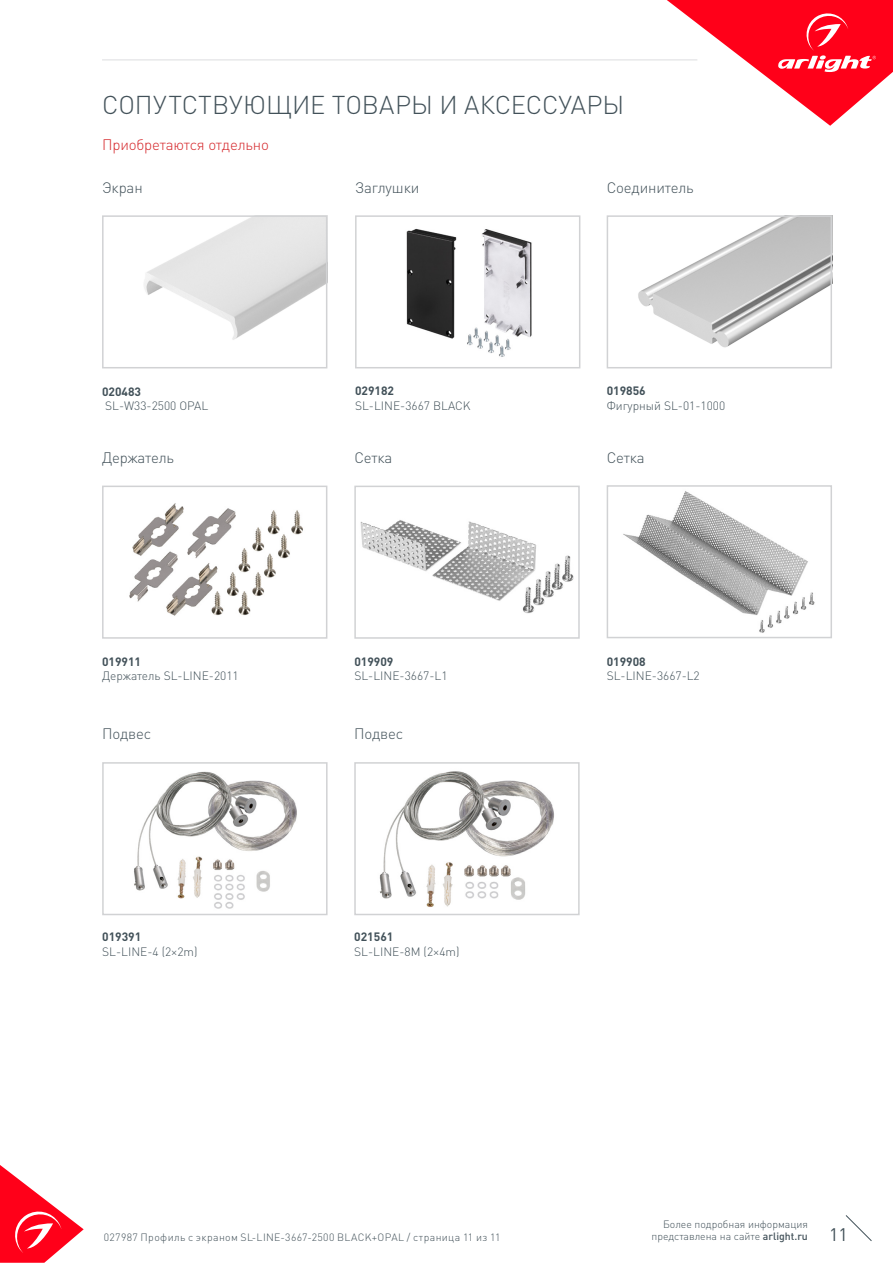
<style>
.page{position:relative;width:893px;height:1263px;background:#fff}
.page>*{position:absolute;margin:0;border:0;box-sizing:border-box;transform-origin:0 0}
.t1{font:300 25.5px "DIN Pro";color:#425159}
.t2{font:18px "DIN Pro";color:#425159}
.t3{font:300 15px "DIN Pro";letter-spacing:-.01em;color:#425159}
.t4{font:300 15px "DIN Pro";letter-spacing:-.01em;color:#d5262a}
.t5{font:300 12px "DIN Pro";color:#425159}
.t6{font:700 12px "DIN Pro";color:#425159}
.t7{font:300 10.5px "DIN Pro";letter-spacing:.035em;color:#425159}
.t8{font:300 10.5px "DIN Pro";color:#425159}
.s1{font-weight:500}
</style>
<div class="page">
<svg style="left:0;top:1165px;width:84px;height:98px"></svg>
<svg style="left:845px;top:1215px;width:27px;height:26px"></svg>
<svg style="left:667px;top:0;width:226px;height:126px"></svg>
<hr style="left:102px;top:60px;width:595px;height:1px;background:#dcdddf">
<img style="left:379px;top:771px;width:175px;height:136px">
<div style="left:354px;top:762px;width:226px;height:153px;border:2px solid #d1d2d4"></div>
<img style="left:134px;top:771px;width:163px;height:138px">
<div style="left:102px;top:762px;width:226px;height:153px;border:2px solid #d1d2d4"></div>
<img style="left:638px;top:218px;width:191px;height:130px">
<div style="left:607px;top:215px;width:225px;height:153px;border:2px solid #d1d2d4"></div>
<img style="left:623px;top:491px;width:192px;height:142px">
<div style="left:607px;top:485px;width:225px;height:153px;border:2px solid #d1d2d4"></div>
<img style="left:360px;top:520px;width:214px;height:94px">
<div style="left:354px;top:486px;width:226px;height:153px;border:2px solid #d1d2d4"></div>
<img style="left:406px;top:228px;width:126px;height:129px">
<div style="left:355px;top:215px;width:225px;height:153px;border:2px solid #d1d2d4"></div>
<img style="left:144px;top:218px;width:180px;height:122px">
<div style="left:102px;top:215px;width:225px;height:153px;border:2px solid #d1d2d4"></div>
<img style="left:129px;top:503px;width:174px;height:113px">
<div style="left:102px;top:486px;width:225px;height:153px;border:2px solid #d1d2d4"></div>
<p class="t1" style="left:102px;top:87px;width:524px">СОПУТСТВУЮЩИЕ ТОВАРЫ И АКСЕССУАРЫ</p>
<p class="t4" style="left:102px;top:134px;width:168px">Приобретаются отдельно</p>
<p class="t3" style="left:102px;top:177px;width:42px">Экран</p>
<p class="t3" style="left:355px;top:177px;width:66px">Заглушки</p>
<p class="t6" style="left:102px;top:383px;width:41px">020483</p>
<p class="t5" style="left:105px;top:398px;width:105px">SL-W33-2500 OPAL</p>
<p class="t6" style="left:355px;top:383px;width:41px">029182</p>
<p class="t5" style="left:355px;top:397px;width:117px">SL-LINE-3667 BLACK</p>
<p class="t3" style="left:102px;top:447px;width:73px">Держатель</p>
<p class="t3" style="left:354px;top:448px;width:40px">Сетка</p>
<p class="t6" style="left:102px;top:653px;width:41px">019911</p>
<p class="t5" style="left:102px;top:668px;width:138px">Держатель SL-LINE-2011</p>
<p class="t6" style="left:354px;top:653px;width:41px">019909</p>
<p class="t5" style="left:354px;top:668px;width:95px">SL-LINE-3667-L1</p>
<p class="t3" style="left:102px;top:723px;width:51px">Подвес</p>
<p class="t3" style="left:354px;top:723px;width:51px">Подвес</p>
<p class="t6" style="left:102px;top:929px;width:41px">019391</p>
<p class="t5" style="left:102px;top:943px;width:97px">SL-LINE-4 (2×2m)</p>
<p class="t6" style="left:354px;top:929px;width:41px">021561</p>
<p class="t5" style="left:354px;top:943px;width:107px">SL-LINE-8M (2×4m)</p>
<p class="t3" style="left:607px;top:177px;width:89px">Соединитель</p>
<p class="t6" style="left:607px;top:383px;width:41px">019856</p>
<p class="t5" style="left:607px;top:397px;width:120px">Фигурный SL-01-1000</p>
<p class="t3" style="left:607px;top:447px;width:40px">Сетка</p>
<p class="t6" style="left:607px;top:653px;width:41px">019908</p>
<p class="t5" style="left:607px;top:668px;width:95px">SL-LINE-3667-L2</p>
<p class="t8" style="left:663px;top:1216px;width:146px">Более подробная информация</p>
<p class="t8" style="left:651px;top:1229px;width:158px">представлена на сайте <span class="s1">arlight.ru</span></p>
<p class="t7" style="left:104px;top:1230px;width:398px">027987 Профиль с экраном SL-LINE-3667-2500 BLACK+OPAL / страница 11 из 11</p>
<h2 class="t2" style="left:829px;top:1222px;width:20px">11</h2>
</div>
